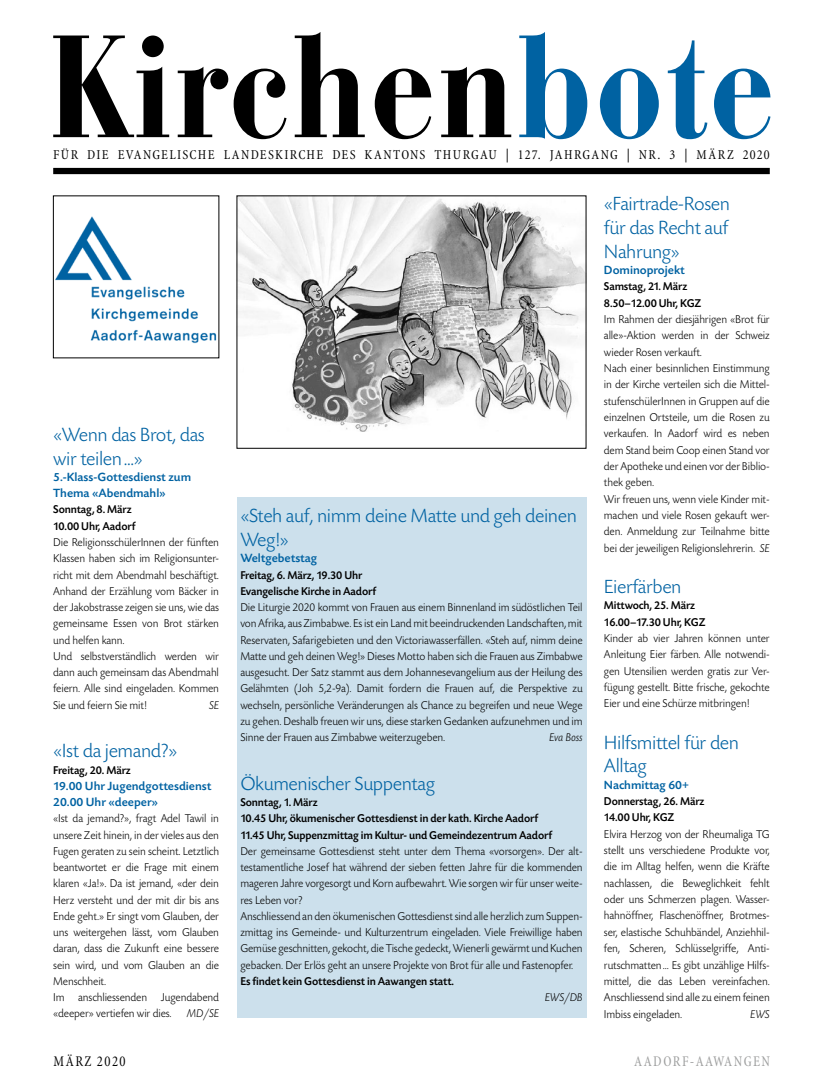
<style>
.page{position:relative;width:823px;height:1092px;background:#fff}
.page>*{position:absolute;margin:0;border:0;box-sizing:border-box;transform-origin:0 0}
.t1{font:300 20px/23.9px "Today SBOP";letter-spacing:-.02em;color:#0062a2}
.t2{font:condensed 15px "Minion";letter-spacing:.1em;color:#9d9e9e;scale:.95 1}
.t3{font:condensed 15px "Minion";letter-spacing:.1em;color:#000;scale:.95 1}
.t4{font:condensed 13.75px "Minion";letter-spacing:.09em;color:#000}
.t5{font:500 12.5px/16.2px "Today SBOP";color:#0062a2}
.t6{font:300 11.88px/16.2px "Today SBOP";letter-spacing:-.01em;color:#000;scale:.95 1}
.t7{font:500 11.88px/16.2px "Today SBOP";letter-spacing:-.01em;color:#000;scale:.95 1}
.t8{font:italic 300 11.88px "Today SBOP";letter-spacing:-.01em;color:#000;scale:.95 1}
.s1{font-style:italic}
</style>
<div class="page">
<div style="left:237px;top:497px;width:349px;height:520px;background:#cce0ec"></div>
<img style="left:55px;top:216px;width:162px;height:128px">
<svg style="left:53px;top:35px;width:116px;height:102px"></svg>
<svg style="left:178px;top:67px;width:108px;height:72px"></svg>
<svg style="left:294px;top:32px;width:70px;height:105px"></svg>
<svg style="left:374px;top:69px;width:57px;height:70px"></svg>
<svg style="left:441px;top:67px;width:70px;height:70px"></svg>
<svg style="left:519px;top:32px;width:68px;height:107px"></svg>
<svg style="left:599px;top:69px;width:59px;height:70px"></svg>
<svg style="left:667px;top:40px;width:40px;height:99px"></svg>
<svg style="left:714px;top:69px;width:56px;height:70px"></svg>
<div style="left:53px;top:168px;width:716px;height:6px;background:#000"></div>
<img style="left:239px;top:198px;width:345px;height:233px">
<p class="t4" style="left:53px;top:148px;width:717px">FÜR DIE EVANGELISCHE LANDESKIRCHE DES KANTONS THURGAU | 127. JAHRGANG | NR. 3 | MÄRZ 2020</p>
<h1 class="t1" style="left:53px;top:423px;width:153px">«Wenn das Brot, das wir teilen...»</h1>
<p class="t5" style="left:53px;top:469px;width:139px">5.-Klass-Gottesdienst zum<br>Thema «Abendmahl»</p>
<p class="t7" style="left:53px;top:502px;width:88px">Sonntag, 8. März<br>10.00 Uhr, Aadorf</p>
<p class="t6" style="left:53px;top:534px;width:176px">Die ReligionsschülerInnen der fünften Klassen haben sich im Religionsunter&shy;richt mit dem Abendmahl beschäftigt.<br>Anhand der Erzählung vom Bäcker in der Jakobstrasse zeigen sie uns, wie das gemeinsame Essen von Brot stärken und helfen kann.<br>Und selbstverständlich werden wir dann auch gemeinsam das Abendmahl feiern. Alle sind eingeladen. Kommen Sie und feiern Sie mit!</p>
<p class="t8" style="left:209px;top:698px;width:12px">SE</p>
<h1 class="t1" style="left:53px;top:739px;width:126px">«Ist da jemand?»</h1>
<p class="t7" style="left:53px;top:762px;width:83px">Freitag, 20. März</p>
<p class="t5" style="left:53px;top:778px;width:160px">19.00 Uhr Jugendgottesdienst<br>20.00 Uhr «deeper»</p>
<p class="t6" style="left:53px;top:810px;width:176px">«Ist da jemand?», fragt Adel Tawil in unsere Zeit hinein, in der vieles aus den Fugen geraten zu sein scheint. Letztlich beantwortet er die Frage mit einem klaren «Ja!». Da ist jemand, «der dein Herz versteht und der mit dir bis ans Ende geht.» Er singt vom Glauben, der uns weitergehen lässt, vom Glauben daran, dass die Zukunft eine bessere sein wird, und vom Glauben an die Menschheit.<br>Im anschliessenden Jugendabend «deeper» vertiefen wir dies.</p>
<p class="t8" style="left:187px;top:1007px;width:35px">MD/SE</p>
<h1 class="t1" style="left:240px;top:504px;width:338px">«Steh auf, nimm deine Matte und geh deinen<br>Weg!»</h1>
<p class="t5" style="left:240px;top:550px;width:78px">Weltgebetstag</p>
<p class="t7" style="left:240px;top:567px;width:144px">Freitag, 6. März, 19.30 Uhr<br>Evangelische Kirche in Aadorf</p>
<p class="t6" style="left:240px;top:599px;width:361px;text-align:justify">Die Liturgie 2020 kommt von Frauen aus einem Binnenland im südöstlichen Teil von Afrika, aus Zimbabwe. Es ist ein Land mit beeindruckenden Landschaften, mit Reservaten, Safarigebieten und den Victoriawasserfällen. «Steh auf, nimm deine Matte und geh deinen Weg!» Dieses Motto haben sich die Frauen aus Zimbabwe ausgesucht. Der Satz stammt aus dem Johannesevangelium aus der Heilung des Gelähmten (Joh 5,2-9a). Damit fordern die Frauen auf, die Perspektive zu wechseln, persönliche Veränderungen als Chance zu begreifen und neue Wege zu gehen. Deshalb freuen wir uns, diese starken Gedanken aufzunehmen und im Sinne der Frauen aus Zimbabwe weiterzugeben.</p>
<p class="t8" style="left:548px;top:731px;width:37px">Eva Boss</p>
<h1 class="t1" style="left:240px;top:772px;width:196px">Ökumenischer Suppentag</h1>
<p class="t7" style="left:240px;top:794px;width:329px">Sonntag, 1. März<br>10.45 Uhr, ökumenischer Gottesdienst in der kath. Kirche Aadorf<br>11.45 Uhr, Suppenzmittag im Kultur- und Gemeindezentrum Aadorf</p>
<p class="t6" style="left:240px;top:843px;width:361px">Der gemeinsame Gottesdienst steht unter dem Thema «vorsorgen». Der alt&shy;testamentliche Josef hat während der sieben fetten Jahre für die kommenden mageren Jahre vorgesorgt und Korn aufbewahrt. Wie sorgen wir für unser weite&shy;res Leben vor?<br>Anschliessend an den ökumenischen Gottesdienst sind alle herzlich zum Suppen&shy;zmittag ins Gemeinde- und Kulturzentrum eingeladen. Viele Freiwillige haben Gemüse geschnitten, gekocht, die Tische gedeckt, Wienerli gewärmt und Kuchen gebacken. Der Erlös geht an unsere Projekte von Brot für alle und Fastenopfer.</p>
<p class="t7" style="left:240px;top:973px;width:226px">Es findet kein Gottesdienst in Aawangen statt.</p>
<p class="t8" style="left:544px;top:991px;width:41px">EWS/DB</p>
<h1 class="t1" style="left:603px;top:192px;width:128px;text-align:justify">«Fairtrade-Rosen für das Recht auf Nahrung»</h1>
<p class="t5" style="left:603px;top:262px;width:82px">Dominoprojekt</p>
<p class="t7" style="left:603px;top:278px;width:104px">Samstag, 21. März<br>8.50–12.00 Uhr, KGZ</p>
<p class="t6" style="left:603px;top:311px;width:176px">Im Rahmen der diesjährigen «Brot für alle»-Aktion werden in der Schweiz wieder Rosen verkauft.<br>Nach einer besinnlichen Einstimmung in der Kirche verteilen sich die Mittel&shy;stufenschülerInnen in Gruppen auf die einzelnen Ortsteile, um die Rosen zu verkaufen. In Aadorf wird es neben dem Stand beim Coop einen Stand vor der Apotheke und einen vor der Biblio&shy;thek geben.<br>Wir freuen uns, wenn viele Kinder mit&shy;machen und viele Rosen gekauft wer&shy;den. Anmeldung zur Teilnahme bitte bei der jeweiligen Religionslehrerin. <span class="s1">SE</span></p>
<h1 class="t1" style="left:603px;top:575px;width:79px">Eierfärben</h1>
<p class="t7" style="left:603px;top:597px;width:108px">Mittwoch, 25. März<br>16.00–17.30 Uhr, KGZ</p>
<p class="t6" style="left:603px;top:630px;width:176px;text-align:justify">Kinder ab vier Jahren können unter Anleitung Eier färben. Alle notwendi&shy;gen Utensilien werden gratis zur Ver&shy;fügung gestellt. Bitte frische, gekochte Eier und eine Schürze mitbringen!</p>
<h1 class="t1" style="left:603px;top:731px;width:136px">Hilfsmittel für den<br>Alltag</h1>
<p class="t5" style="left:603px;top:777px;width:86px">Nachmittag 60+</p>
<p class="t7" style="left:603px;top:793px;width:107px">Donnerstag, 26. März<br>14.00 Uhr, KGZ</p>
<p class="t6" style="left:603px;top:826px;width:176px;text-align:justify">Elvira Herzog von der Rheumaliga TG stellt uns verschiedene Produkte vor, die im Alltag helfen, wenn die Kräfte nachlassen, die Beweglichkeit fehlt oder uns Schmerzen plagen. Wasser&shy;hahnöffner, Flaschenöffner, Brotmes&shy;ser, elastische Schuhbändel, Anziehhil&shy;fen, Scheren, Schlüsselgriffe, Anti&shy;rutschmatten... Es gibt unzählige Hilfs&shy;mittel, die das Leben vereinfachen.<br>Anschliessend sind alle zu einem feinen Imbiss eingeladen.</p>
<p class="t8" style="left:749px;top:1007px;width:22px">EWS</p>
<p class="t3" style="left:54px;top:1053px;width:77px">MÄRZ 2020</p>
<p class="t2" style="left:633px;top:1053px;width:145px">AADORF-AAWANGEN</p>
</div>
